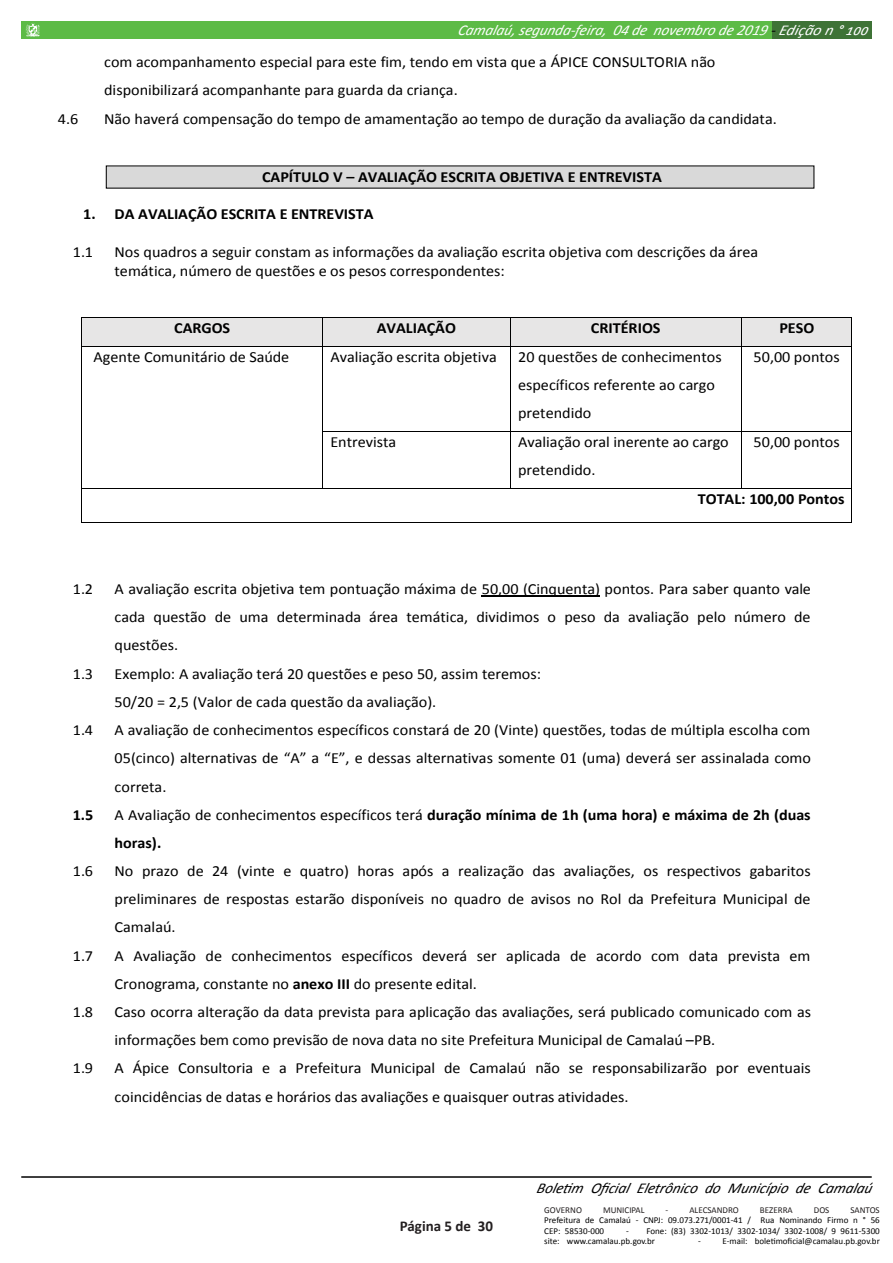
<style>
.page{position:relative;width:893px;height:1263px;background:#fff}
.page>*{position:absolute;margin:0;border:0;box-sizing:border-box;transform-origin:0 0}
.t1{font:15.45px/28.2px "Calibri";color:#000;scale:1.05 1}
.t2{font:700 15.45px/28.2px "Calibri";color:#000;scale:1.05 1}
.t3{font:italic 15px "Calibri";color:#fff}
.t4{font:italic 15px "Calibri";color:#000}
.t5{font:700 15px "Calibri";color:#231f20}
.t6{font:9px/10.5px "Calibri";color:#000}
.t7{font:9px "Calibri";color:#231f20}
.s1{color:#000}
.s2{font-weight:400}
.s3{font-weight:700}
</style>
<div class="page">
<div style="left:772px;top:21px;width:100px;height:17px;background:#3e7336"></div>
<div style="left:21px;top:21px;width:751px;height:17px;background:#5dbb46"></div>
<hr style="left:21px;top:1176px;width:851px;height:2px;background:#000">
<svg style="left:26px;top:23px;width:14px;height:14px"></svg>
<div style="left:106px;top:166px;width:708px;height:22px;background:#d9d9d9"></div>
<div style="left:82px;top:318px;width:240px;height:28px;background:#e7e6e6"></div>
<div style="left:322px;top:318px;width:187px;height:28px;background:#e7e6e6"></div>
<div style="left:510px;top:318px;width:231px;height:28px;background:#e7e6e6"></div>
<div style="left:741px;top:318px;width:110px;height:28px;background:#e7e6e6"></div>
<hr style="left:82px;top:317px;width:240px;height:1px;background:#000">
<hr style="left:323px;top:317px;width:187px;height:1px;background:#000">
<hr style="left:510px;top:317px;width:231px;height:1px;background:#000">
<hr style="left:741px;top:317px;width:110px;height:1px;background:#000">
<svg style="left:81px;top:317px;width:1px;height:30px"></svg>
<hr style="left:82px;top:346px;width:240px;height:1px;background:#000">
<svg style="left:322px;top:317px;width:1px;height:30px"></svg>
<hr style="left:323px;top:346px;width:187px;height:1px;background:#000">
<svg style="left:510px;top:318px;width:1px;height:28px"></svg>
<hr style="left:510px;top:346px;width:231px;height:1px;background:#000">
<svg style="left:741px;top:318px;width:1px;height:28px"></svg>
<hr style="left:741px;top:346px;width:110px;height:1px;background:#000">
<svg style="left:851px;top:317px;width:1px;height:30px"></svg>
<hr style="left:81px;top:347px;width:1px;height:84px;background:#000">
<hr style="left:322px;top:347px;width:1px;height:84px;background:#000">
<hr style="left:510px;top:347px;width:1px;height:84px;background:#000">
<hr style="left:741px;top:347px;width:1px;height:84px;background:#000">
<hr style="left:851px;top:347px;width:1px;height:84px;background:#000">
<hr style="left:323px;top:431px;width:187px;height:1px;background:#000">
<hr style="left:510px;top:431px;width:231px;height:1px;background:#000">
<hr style="left:741px;top:431px;width:110px;height:1px;background:#000">
<hr style="left:81px;top:432px;width:1px;height:57px;background:#000">
<hr style="left:322px;top:432px;width:1px;height:57px;background:#000">
<hr style="left:510px;top:432px;width:1px;height:57px;background:#000">
<hr style="left:741px;top:432px;width:1px;height:57px;background:#000">
<hr style="left:851px;top:432px;width:1px;height:57px;background:#000">
<hr style="left:82px;top:489px;width:240px;height:1px;background:#000">
<hr style="left:323px;top:489px;width:187px;height:1px;background:#000">
<hr style="left:510px;top:489px;width:231px;height:1px;background:#000">
<hr style="left:741px;top:489px;width:110px;height:1px;background:#000">
<hr style="left:81px;top:489px;width:1px;height:33px;background:#000">
<hr style="left:82px;top:522px;width:769px;height:1px;background:#000">
<hr style="left:851px;top:489px;width:1px;height:33px;background:#000">
<hr style="left:482px;top:596px;width:118px;height:1px;background:#000">
<p class="t3" style="left:457px;top:19px;width:416px">Camalaú, segunda-feira, 04de novembrode2019<span class="s1">-</span>Ediçãon°100</p>
<p class="t1" style="left:104px;top:48px;width:584px">com acompanhamento especial para este fim, tendo em vista que a ÁPICE CONSULTORIA não disponibilizará acompanhante para guarda da criança.</p>
<p class="t1" style="left:58px;top:105px;width:21px">4.6</p>
<p class="t1" style="left:104px;top:105px;width:642px">Não haverá compensação do tempo de amamentação ao tempo de duração da avaliação da candidata.</p>
<p class="t2" style="left:262px;top:163px;width:382px">CAPÍTULO V – AVALIAÇÃO ESCRITA OBJETIVA E ENTREVISTA</p>
<p class="t2" style="left:83px;top:200px;width:278px">1. DA AVALIAÇÃO ESCRITA E ENTREVISTA</p>
<p class="t1" style="left:73px;top:238px;width:21px">1.1</p>
<p class="t1" style="left:115px;top:243px;width:615px;line-height:18.6px">Nos quadros a seguir constam as informações da avaliação escrita objetiva com descrições da área temática, número de questões e os pesos correspondentes:</p>
<p class="t2" style="left:174px;top:314px;width:55px">CARGOS</p>
<p class="t2" style="left:377px;top:314px;width:77px">AVALIAÇÃO</p>
<p class="t2" style="left:591px;top:314px;width:68px">CRITÉRIOS</p>
<p class="t2" style="left:779px;top:314px;width:35px">PESO</p>
<p class="t1" style="left:94px;top:343px;width:188px">Agente Comunitário de Saúde</p>
<p class="t1" style="left:330px;top:343px;width:160px">Avaliação escrita objetiva</p>
<p class="t1" style="left:518px;top:343px;width:195px">20 questões de conhecimentos específicos referente ao cargo pretendido</p>
<p class="t1" style="left:754px;top:343px;width:83px">50,00 pontos</p>
<p class="t1" style="left:330px;top:428px;width:64px">Entrevista</p>
<p class="t1" style="left:518px;top:428px;width:202px;line-height:27.8px">Avaliação oral inerente ao cargo pretendido.</p>
<p class="t1" style="left:754px;top:428px;width:83px">50,00 pontos</p>
<p class="t2" style="left:698px;top:485px;width:141px">TOTAL: 100,00 Pontos</p>
<p class="t1" style="left:73px;top:575px;width:21px">1.2</p>
<p class="t1" style="left:115px;top:575px;width:665px;text-align:justify">A avaliação escrita objetiva tem pontuação máxima de 50,00 (Cinquenta) pontos. Para saber quanto vale cada questão de uma determinada área temática, dividimos o peso da avaliação pelo número de questões.</p>
<p class="t1" style="left:73px;top:659px;width:21px">1.3</p>
<p class="t1" style="left:115px;top:659px;width:408px">Exemplo: A avaliação terá 20 questões e peso 50, assim teremos:<br>50/20 = 2,5 (Valor de cada questão da avaliação).</p>
<p class="t1" style="left:73px;top:716px;width:21px">1.4</p>
<p class="t1" style="left:115px;top:716px;width:665px;text-align:justify">A avaliação de conhecimentos específicos constará de 20 (Vinte) questões, todas de múltipla escolha com 05(cinco) alternativas de “A” a “E”, e dessas alternativas somente 01 (uma) deverá ser assinalada como correta.</p>
<p class="t2" style="left:73px;top:800px;width:21px">1.5</p>
<p class="t2" style="left:115px;top:800px;width:664px"><span class="s2">A Avaliação de conhecimentos específicos terá</span> duração mínima de 1h (uma hora) e máxima de 2h (duas horas).</p>
<p class="t1" style="left:73px;top:857px;width:21px">1.6</p>
<p class="t1" style="left:115px;top:857px;width:664px;text-align:justify">No prazo de 24 (vinte e quatro) horas após a realização das avaliações, os respectivos gabaritos preliminares de respostas estarão disponíveis no quadro de avisos no Rol da Prefeitura Municipal de Camalaú.</p>
<p class="t1" style="left:73px;top:941px;width:21px">1.7</p>
<p class="t1" style="left:115px;top:941px;width:664px">A Avaliação de conhecimentos específicos deverá ser aplicada de acordo com data prevista em<br>Cronograma, constante no <span class="s3">anexo III</span> do presente edital.</p>
<p class="t1" style="left:73px;top:998px;width:21px">1.8</p>
<p class="t1" style="left:115px;top:998px;width:665px">Caso ocorra alteração da data prevista para aplicação das avaliações, será publicado comunicado com as informações bem como previsão de nova data no site Prefeitura Municipal de Camalaú –PB.</p>
<p class="t1" style="left:73px;top:1054px;width:21px">1.9</p>
<p class="t1" style="left:115px;top:1054px;width:664px">A Ápice Consultoria e a Prefeitura Municipal de Camalaú não se responsabilizarão por eventuais coincidências de datas e horários das avaliações e quaisquer outras atividades.</p>
<p class="t5" style="left:400px;top:1216px;width:95px">Página 5 de 30</p>
<p class="t4" style="left:536px;top:1178px;width:342px">Boletim Oficial Eletrônico do Município de Camalaú</p>
<p class="t7" style="left:544px;top:1204px;width:39px">GOVERNO</p>
<p class="t7" style="left:603px;top:1204px;width:43px">MUNICIPAL</p>
<p class="t7" style="left:666px;top:1204px;width:75px">- ALECSANDRO</p>
<p class="t7" style="left:760px;top:1204px;width:34px">BEZERRA</p>
<p class="t7" style="left:814px;top:1204px;width:17px">DOS</p>
<p class="t7" style="left:850px;top:1204px;width:31px">SANTOS</p>
<p class="t6" style="left:544px;top:1215px;width:337px">Prefeitura de Camalaú - CNPJ: 09.073.271/0001-41 / Rua Nominando Firmo n ° 56<br>CEP: 58530-000</p>
<p class="t6" style="left:544px;top:1225px;width:337px;text-indent:82px">- Fone: (83) 3302-1013/ 3302-1034/ 3302-1008/ 9 9611-5300 site: www.camalau.pb.gov.br</p>
<p class="t6" style="left:698px;top:1236px;width:183px">- E-mail: boletimoficial@camalau.pb.gov.br</p>
</div>
